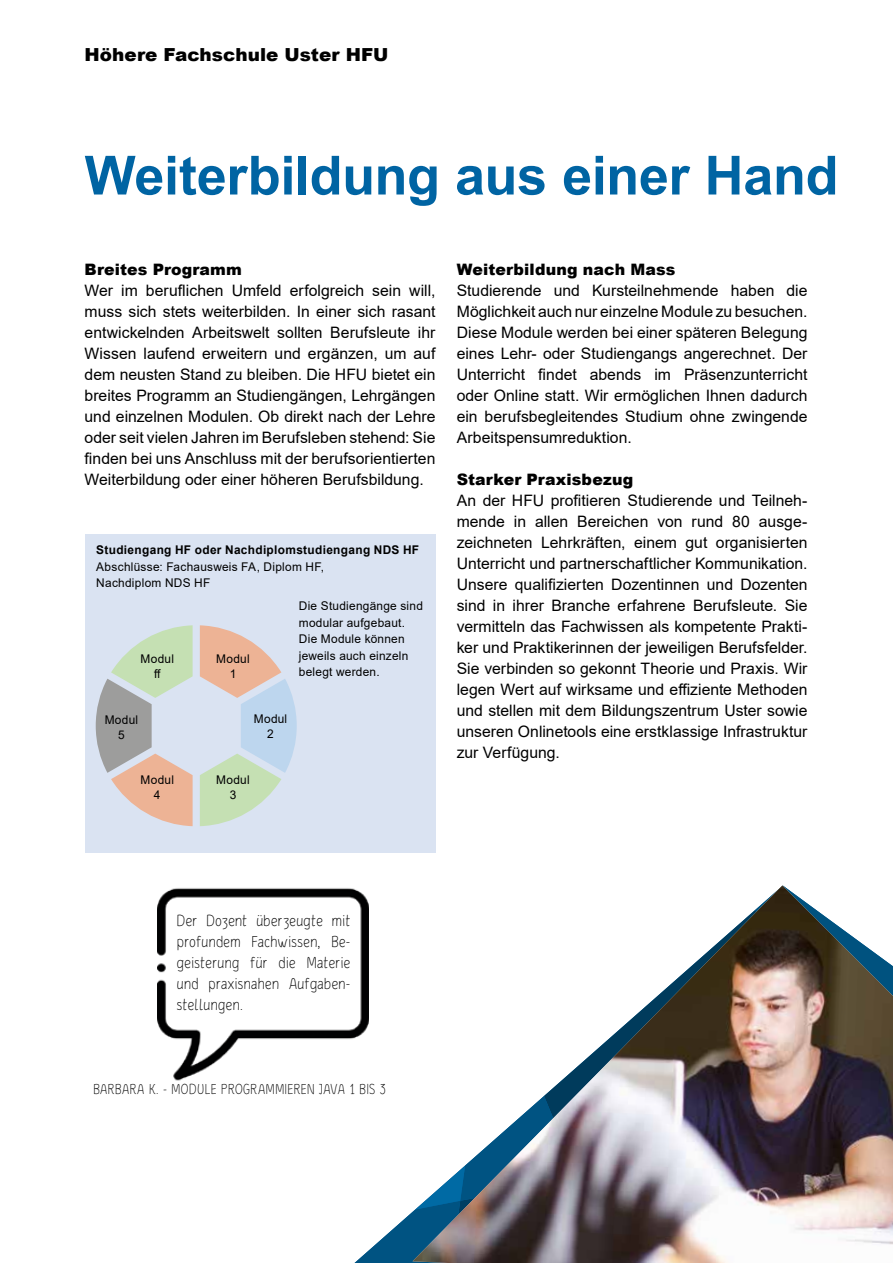
<style>
.page{position:relative;width:893px;height:1263px;background:#fff}
.page>*{position:absolute;margin:0;border:0;box-sizing:border-box;transform-origin:0 0}
.t1{font:700 54px "Arial";letter-spacing:-.005em;color:#0064a3}
.t2{font:900 18px "Arial";color:#000}
.t3{font:15.75px/21px "Arial";color:#000;text-align:justify}
.t4{font:15.75px/21px "Xarrovv";letter-spacing:.005em;color:#000;text-align:justify}
.t5{font:900 15.75px "Arial";letter-spacing:.01em;color:#000}
.t6{font:14.25px "Xarrovv";letter-spacing:.005em;color:#000}
.t7{font:12px/14.9px "Arial";letter-spacing:.02em;color:#000;text-align:center}
.t8{font:700 12px "Arial";letter-spacing:.025em;color:#000}
</style>
<div class="page">
<svg style="left:355px;top:902px;width:57px;height:361px"></svg>
<div style="left:85px;top:535px;width:350px;height:318px;background:#dae3f2"></div>
<svg style="left:200px;top:625px;width:97px;height:201px"></svg>
<svg style="left:96px;top:625px;width:97px;height:201px"></svg>
<img style="left:412px;top:885px;width:481px;height:378px">
<img style="left:157px;top:888px;width:211px;height:201px">
<p class="t2" style="left:85px;top:41px;width:305px">Höhere Fachschule Uster HFU</p>
<h1 class="t1" style="left:85px;top:137px;width:755px">Weiterbildung aus einer Hand</h1>
<p class="t5" style="left:85px;top:258px;width:159px">Breites Programm</p>
<p class="t3" style="left:85px;top:280px;width:352px">Wer im beruflichen Umfeld erfolgreich sein will, muss sich stets weiterbilden. In einer sich rasant entwickelnden Arbeitswelt sollten Berufsleute ihr Wissen laufend erweitern und ergänzen, um auf dem neusten Stand zu bleiben. Die HFU bietet ein breites Programm an Studiengängen, Lehrgängen und einzelnen Modulen. Ob direkt nach der Lehre oder seit vielen Jahren im Berufsleben stehend: Sie finden bei uns Anschluss mit der berufsorientierten Weiterbildung oder einer höheren Berufsbildung.</p>
<p class="t8" style="left:96px;top:542px;width:324px">Studiengang HF oder Nachdiplomstudiengang NDS HF</p>
<p class="t7" style="left:96px;top:558px;width:229px;line-height:16.5px;text-align:left">Abschlüsse: Fachausweis FA, Diplom HF,<br>Nachdiplom NDS HF</p>
<p class="t7" style="left:299px;top:597px;width:126px;line-height:16.5px;text-align:left">Die Studiengänge sind modular aufgebaut.<br>Die Module können jeweils auch einzeln belegt werden.</p>
<p class="t7" style="left:140px;top:651px;width:35px">Modul ff</p>
<p class="t7" style="left:216px;top:651px;width:35px">Modul<br>1</p>
<p class="t7" style="left:105px;top:712px;width:35px">Modul<br>5</p>
<p class="t7" style="left:254px;top:711px;width:35px">Modul<br>2</p>
<p class="t7" style="left:216px;top:772px;width:35px">Modul<br>3</p>
<p class="t7" style="left:140px;top:772px;width:35px">Modul<br>4</p>
<p class="t5" style="left:457px;top:258px;width:220px">Weiterbildung nach Mass</p>
<p class="t3" style="left:457px;top:280px;width:352px">Studierende und Kursteilnehmende haben die Möglichkeit auch nur einzelne Module zu besuchen.<br>Diese Module werden bei einer späteren Belegung eines Lehr- oder Studiengangs angerechnet. Der Unterricht findet abends im Präsenzunterricht oder Online statt. Wir ermöglichen Ihnen dadurch ein berufsbegleitendes Studium ohne zwingende Arbeitspensumreduktion.</p>
<p class="t5" style="left:457px;top:468px;width:178px">Starker Praxisbezug</p>
<p class="t3" style="left:457px;top:490px;width:352px">An der HFU profitieren Studierende und Teilneh&shy;mende in allen Bereichen von rund 80 ausge&shy;zeichneten Lehrkräften, einem gut organisierten Unterricht und partnerschaftlicher Kommunikation.<br>Unsere qualifizierten Dozentinnen und Dozenten sind in ihrer Branche erfahrene Berufsleute. Sie vermitteln das Fachwissen als kompetente Prakti&shy;ker und Praktikerinnen der jeweiligen Berufsfelder.<br>Sie verbinden so gekonnt Theorie und Praxis. Wir legen Wert auf wirksame und effiziente Methoden und stellen mit dem Bildungszentrum Uster sowie unseren Onlinetools eine erstklassige Infrastruktur zur Verfügung.</p>
<p class="t4" style="left:177px;top:910px;width:175px">Der Dozent überzeugte mit profundem Fachwissen, Be&shy;geisterung für die Materie und praxisnahen Aufgaben&shy;stellungen.</p>
<p class="t6" style="left:94px;top:1079px;width:294px">BARBARA K. - MODULE PROGRAMMIEREN JAVA 1 BIS 3</p>
</div>
